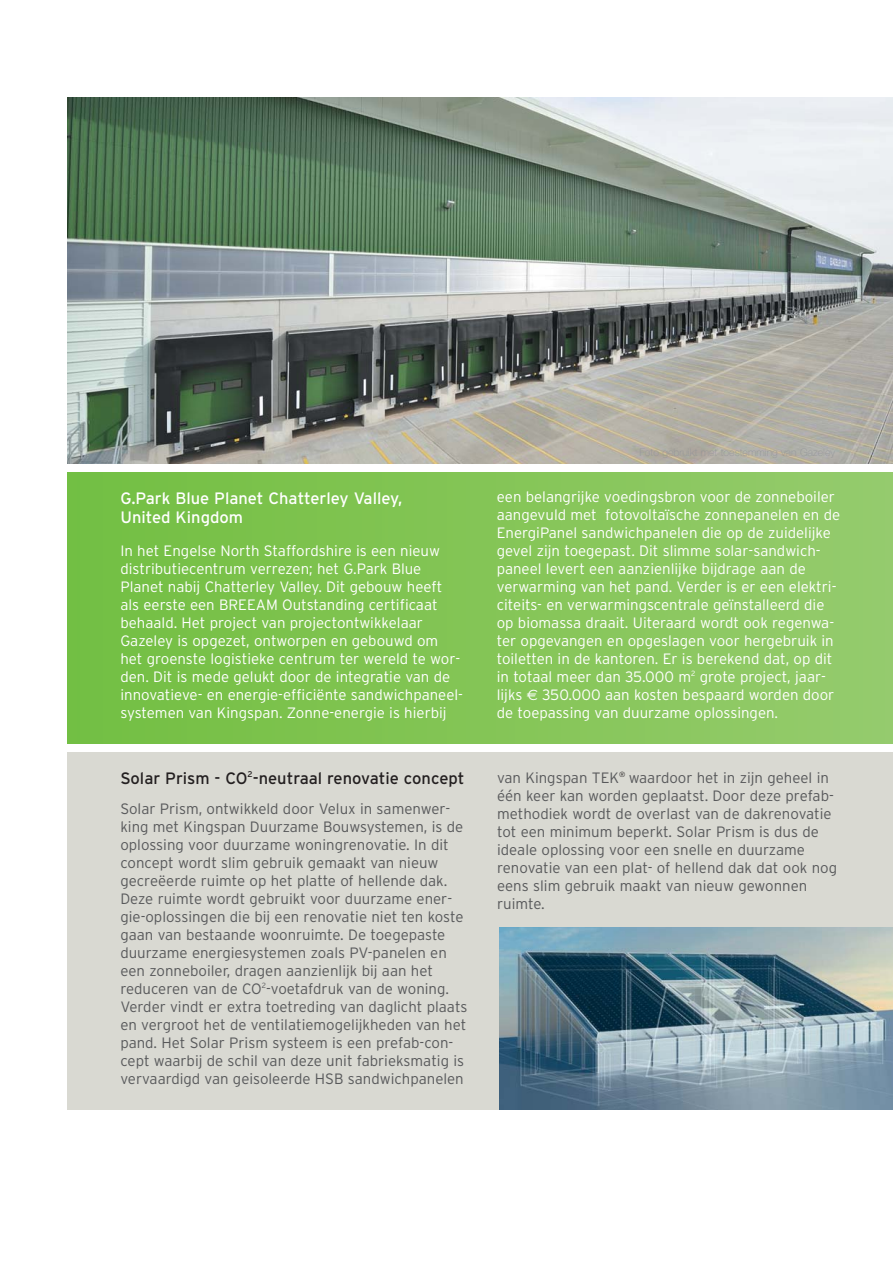
<style>
.page{position:relative;width:893px;height:1263px;background:#fff}
.page>*{position:absolute;margin:0;border:0;box-sizing:border-box;transform-origin:0 0}
.t1{font:16.5px/19.8px "Interstate";color:#fff}
.t2{font:16.5px "Interstate";color:#231f20}
.t3{font:300 15px/18px "Interstate";color:#fff}
.t4{font:300 15px/18px "Interstate";color:#58595b}
.s1{font-family:"Euro Sans";font-weight:400}
</style>
<div class="page">
<div style="left:68px;top:473px;width:824px;height:270px;background:linear-gradient(to right,#73bf41,#95cb6c)"></div>
<div style="left:68px;top:752px;width:824px;height:358px;background:#d9d9d2"></div>
<img style="left:68px;top:98px;width:824px;height:366px">
<img style="left:499px;top:927px;width:393px;height:183px">
<p class="t1" style="left:120px;top:490px;width:283px">G.Park Blue Planet Chatterley Valley,<br>United Kingdom</p>
<p class="t3" style="left:120px;top:544px;width:344px">In het Engelse North Staffordshire is een nieuw distributiecentrum verrezen; het G.Park Blue Planet nabij Chatterley Valley. Dit gebouw heeft als eerste een BREEAM Outstanding certificaat behaald. Het project van projectontwikkelaar Gazeley is opgezet, ontworpen en gebouwd om het groenste logistieke centrum ter wereld te wor&shy;den. Dit is mede gelukt door de integratie van de innovatieve- en energie-efficiënte sandwichpaneel&shy;systemen van Kingspan. Zonne-energie is hierbij</p>
<p class="t2" style="left:120px;top:772px;width:345px">Solar Prism - CO<sup>2</sup>-neutraal renovatie concept</p>
<p class="t4" style="left:120px;top:801px;width:348px">Solar Prism, ontwikkeld door Velux in samenwer&shy;king met Kingspan Duurzame Bouwsystemen, is de oplossing voor duurzame woningrenovatie. In dit concept wordt slim gebruik gemaakt van nieuw gecreëerde ruimte op het platte of hellende dak.<br>Deze ruimte wordt gebruikt voor duurzame ener&shy;gie-oplossingen die bij een renovatie niet ten koste gaan van bestaande woonruimte. De toegepaste duurzame energiesystemen zoals PV-panelen en een zonneboiler, dragen aanzienlijk bij aan het reduceren van de CO<sup>2</sup>-voetafdruk van de woning.<br>Verder vindt er extra toetreding van daglicht plaats en vergroot het de ventilatiemogelijkheden van het pand. Het Solar Prism systeem is een prefab-con&shy;cept waarbij de schil van deze unit fabrieksmatig is vervaardigd van geisoleerde HSB sandwichpanelen</p>
<p class="t3" style="left:497px;top:490px;width:345px">een belangrijke voedingsbron voor de zonneboiler aangevuld met fotovoltaïsche zonnepanelen en de EnergiPanel sandwichpanelen die op de zuidelijke gevel zijn toegepast. Dit slimme solar-sandwich&shy;paneel levert een aanzienlijke bijdrage aan de verwarming van het pand. Verder is er een elektri&shy;citeits- en verwarmingscentrale geïnstalleerd die op biomassa draait. Uiteraard wordt ook regenwa&shy;ter opgevangen en opgeslagen voor hergebruik in toiletten in de kantoren. Er is berekend dat, op dit in totaal meer dan 35.000 m<sup>2</sup> grote project, jaar&shy;lijks <span class="s1">€</span> 350.000 aan kosten bespaard worden door de toepassing van duurzame oplossingen.</p>
<p class="t4" style="left:497px;top:770px;width:341px">van Kingspan TEK<sup>®</sup> waardoor het in zijn geheel in één keer kan worden geplaatst. Door deze prefab&shy;methodiek wordt de overlast van de dakrenovatie tot een minimum beperkt. Solar Prism is dus de ideale oplossing voor een snelle en duurzame renovatie van een plat- of hellend dak dat ook nog eens slim gebruik maakt van nieuw gewonnen ruimte.</p>
</div>
